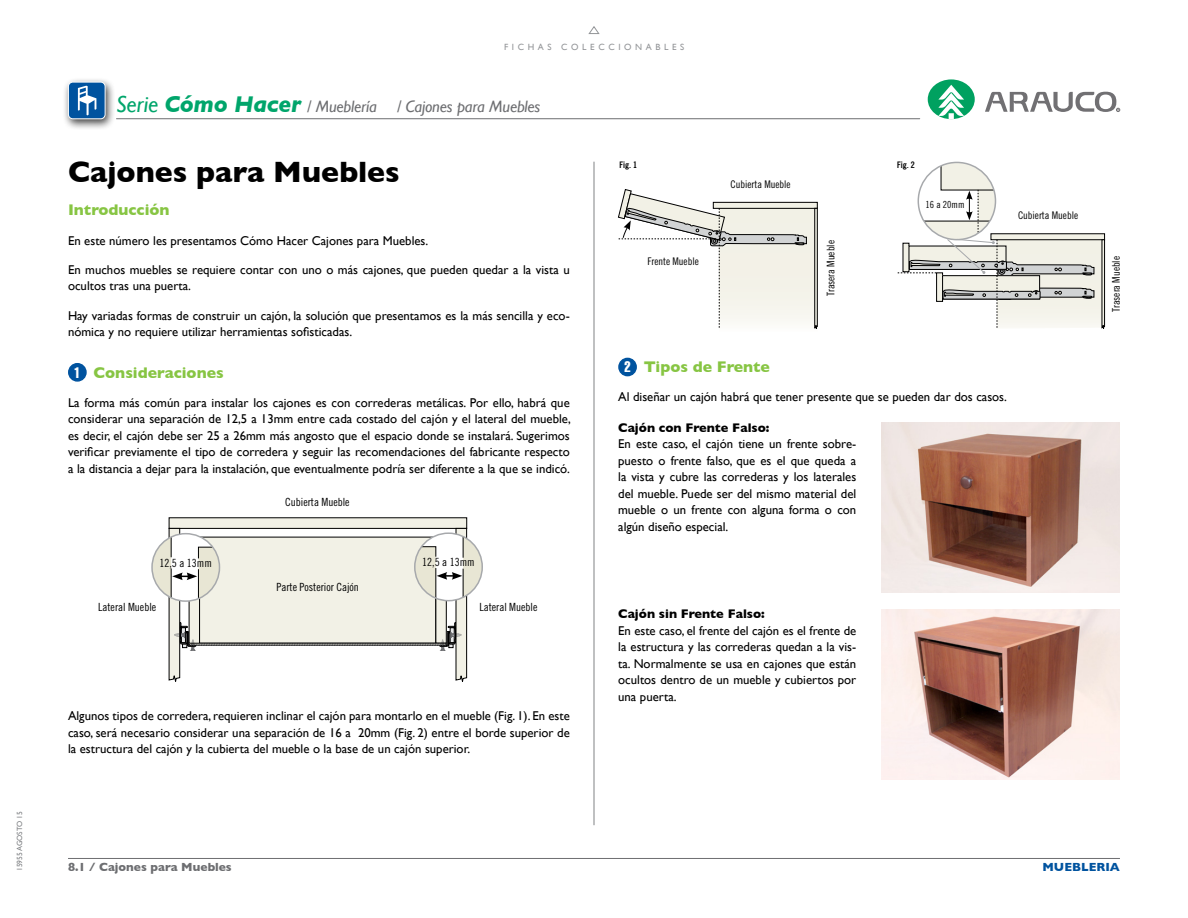
<style>
.page{position:relative;width:1188px;height:918px;background:#fff}
.page>*{position:absolute;margin:0;border:0;box-sizing:border-box;transform-origin:0 0}
.t1{font:700 30px "Gill Sans";color:#000}
.t2{font:italic 16.5px "Gill Sans";letter-spacing:-.01em;color:#6d6e71}
.t3{font:700 15.75px "Gill Sans";color:#87c543}
.t4{font:15px "Helvetica LT Std Comp";color:#fff;scale:.9 1}
.t5{font:12.75px/16.5px "Gill Sans";color:#000;text-align:justify}
.t6{font:700 12.75px "Gill Sans";color:#000}
.t7{font:700 12px "Gill Sans";color:#6d6e71}
.t8{font:700 12px "Gill Sans";color:#00539f}
.t9{font:11.25px "Trade Condensed";color:#000}
.t10{font:10.5px "Trade Condensed";color:#000}
.t11{font:9.75px "Trade Condensed";color:#000}
.t12{font:9px "Gill Sans";letter-spacing:.4em;color:#939598}
.t13{font:700 condensed 9px "Trade";color:#000}
.t14{font:7.5px "Gill Sans";color:#808285}
.s1{font-size:23.25px;color:#00a56b}
.s2{font-weight:700;font-size:23.25px;color:#00a56b}
</style>
<div class="page">
<svg style="left:588px;top:26px;width:12px;height:8px"></svg>
<hr style="left:68px;top:858px;width:1052px;height:1px;background:#6d6e71">
<hr style="left:116px;top:118px;width:804px;height:1px;background:#6d6e71">
<svg style="left:985px;top:91px;width:135px;height:21px"></svg>
<div style="left:928px;top:79px;width:47px;height:40px;background:#00a160;border-radius:50%"></div>
<svg style="left:938px;top:85px;width:26px;height:34px"></svg>
<div style="left:62px;top:77px;width:54px;height:54px;background:#000;opacity:.75"></div>
<div style="left:68px;top:82px;width:37px;height:37px;background:#00539f;border-radius:4px"></div>
<div style="left:68px;top:82px;width:38px;height:37px;border:1px solid #fff;border-radius:4px"></div>
<svg style="left:78px;top:86px;width:18px;height:29px"></svg>
<hr style="left:594px;top:162px;width:1px;height:663px;background:#808285">
<div style="left:169px;top:518px;width:298px;height:10px;background:#f2f1e6"></div>
<svg style="left:152px;top:528px;width:330px;height:154px"></svg>
<img style="left:882px;top:610px;width:238px;height:170px">
<img style="left:882px;top:423px;width:238px;height:170px">
<div style="left:69px;top:364px;width:17px;height:17px;background:#00539f;border-radius:50%"></div>
<div style="left:68px;top:363px;width:19px;height:19px;border:2px solid #00539f;border-radius:50%"></div>
<div style="left:619px;top:358px;width:17px;height:18px;background:#00539f;border-radius:50%"></div>
<div style="left:618px;top:358px;width:19px;height:18px;border:2px solid #00539f;border-radius:50%"></div>
<svg style="left:898px;top:162px;width:207px;height:167px"></svg>
<div style="left:719px;top:208px;width:98px;height:129px;background:linear-gradient(to bottom,#efeee2,#f9f8f4)"></div>
<div style="left:713px;top:202px;width:104px;height:6px;background:#f2f1e6"></div>
<div style="left:713px;top:202px;width:105px;height:7px;border:1px solid #000"></div>
<svg style="left:814px;top:208px;width:4px;height:125px"></svg>
<svg style="left:618px;top:189px;width:189px;height:139px"></svg>
<p class="t14" style="left:15px;top:871px;width:61px;rotate:-90deg">15955 AGOSTO 15</p>
<p class="t12" style="left:504px;top:42px;width:182px">FICHAS COLECCIONABLES</p>
<p class="t2" style="left:116px;top:97px;width:426px"><span class="s1">Serie</span> <span class="s2">Cómo Hacer</span> / Mueblería / Cajones para Muebles</p>
<h1 class="t1" style="left:68px;top:155px;width:333px">Cajones para Muebles</h1>
<p class="t3" style="left:68px;top:201px;width:103px">Introducción</p>
<p class="t5" style="left:68px;top:232px;width:362px">En este número les presentamos Cómo Hacer Cajones para Muebles.</p>
<p class="t5" style="left:68px;top:261px;width:503px">En muchos muebles se requiere contar con uno o más cajones, que pueden quedar a la vista u ocultos tras una puerta.</p>
<p class="t5" style="left:68px;top:307px;width:503px">Hay variadas formas de construir un cajón, la solución que presentamos es la más sencilla y eco&shy;nómica y no requiere utilizar herramientas sofisticadas.</p>
<p class="t3" style="left:94px;top:363px;width:132px">Consideraciones</p>
<p class="t5" style="left:68px;top:394px;width:505px">La forma más común para instalar los cajones es con correderas metálicas. Por ello, habrá que considerar una separación de 12,5 a 13mm entre cada costado del cajón y el lateral del mueble, es decir, el cajón debe ser 25 a 26mm más angosto que el espacio donde se instalará. Sugerimos verificar previamente el tipo de corredera y seguir las recomendaciones del fabricante respecto a la distancia a dejar para la instalación, que eventualmente podría ser diferente a la que se indicó.</p>
<p class="t13" style="left:620px;top:160px;width:19px">Fig. 1</p>
<p class="t13" style="left:897px;top:160px;width:19px">Fig. 2</p>
<p class="t10" style="left:731px;top:178px;width:62px">Cubierta Mueble</p>
<p class="t11" style="left:926px;top:199px;width:40px">16 a 20mm</p>
<p class="t10" style="left:824px;top:296px;width:57px;rotate:-90deg">Trasera Mueble</p>
<p class="t10" style="left:647px;top:255px;width:53px">Frente Mueble</p>
<p class="t3" style="left:644px;top:358px;width:128px">Tipos de Frente</p>
<p class="t5" style="left:618px;top:389px;width:390px">Al diseñar un cajón habrá que tener presente que se pueden dar dos casos.</p>
<p class="t6" style="left:618px;top:420px;width:153px">Cajón con Frente Falso:</p>
<p class="t5" style="left:618px;top:435px;width:240px">En este caso, el cajón tiene un frente sobre&shy;puesto o frente falso, que es el que queda a la vista y cubre las correderas y los laterales del mueble. Puede ser del mismo material del mueble o un frente con alguna forma o con algún diseño especial.</p>
<p class="t4" style="left:74px;top:363px;width:8px">1</p>
<p class="t4" style="left:624px;top:358px;width:8px">2</p>
<p class="t9" style="left:285px;top:495px;width:66px">Cubierta Mueble</p>
<p class="t9" style="left:159px;top:556px;width:54px">12,5 a 13mm</p>
<p class="t9" style="left:422px;top:556px;width:54px">12,5 a 13mm</p>
<p class="t9" style="left:276px;top:580px;width:84px">Parte Posterior Cajón</p>
<p class="t9" style="left:98px;top:600px;width:60px">Lateral Mueble</p>
<p class="t9" style="left:479px;top:600px;width:60px">Lateral Mueble</p>
<p class="t5" style="left:68px;top:708px;width:503px">Algunos tipos de corredera, requieren inclinar el cajón para montarlo en el mueble (Fig. 1). En este caso, será necesario considerar una separación de 16 a 20mm (Fig. 2) entre el borde superior de la estructura del cajón y la cubierta del mueble o la base de un cajón superior.</p>
<p class="t6" style="left:618px;top:607px;width:148px">Cajón sin Frente Falso:</p>
<p class="t5" style="left:618px;top:622px;width:240px">En este caso, el frente del cajón es el frente de la estructura y las correderas quedan a la vis&shy;ta. Normalmente se usa en cajones que están ocultos dentro de un mueble y cubiertos por una puerta.</p>
<p class="t10" style="left:1018px;top:209px;width:62px">Cubierta Mueble</p>
<p class="t10" style="left:1110px;top:312px;width:57px;rotate:-90deg">Trasera Mueble</p>
<p class="t7" style="left:68px;top:860px;width:165px">8.1 / Cajones para Muebles</p>
<p class="t8" style="left:1042px;top:860px;width:79px">MUEBLERIA</p>
</div>
